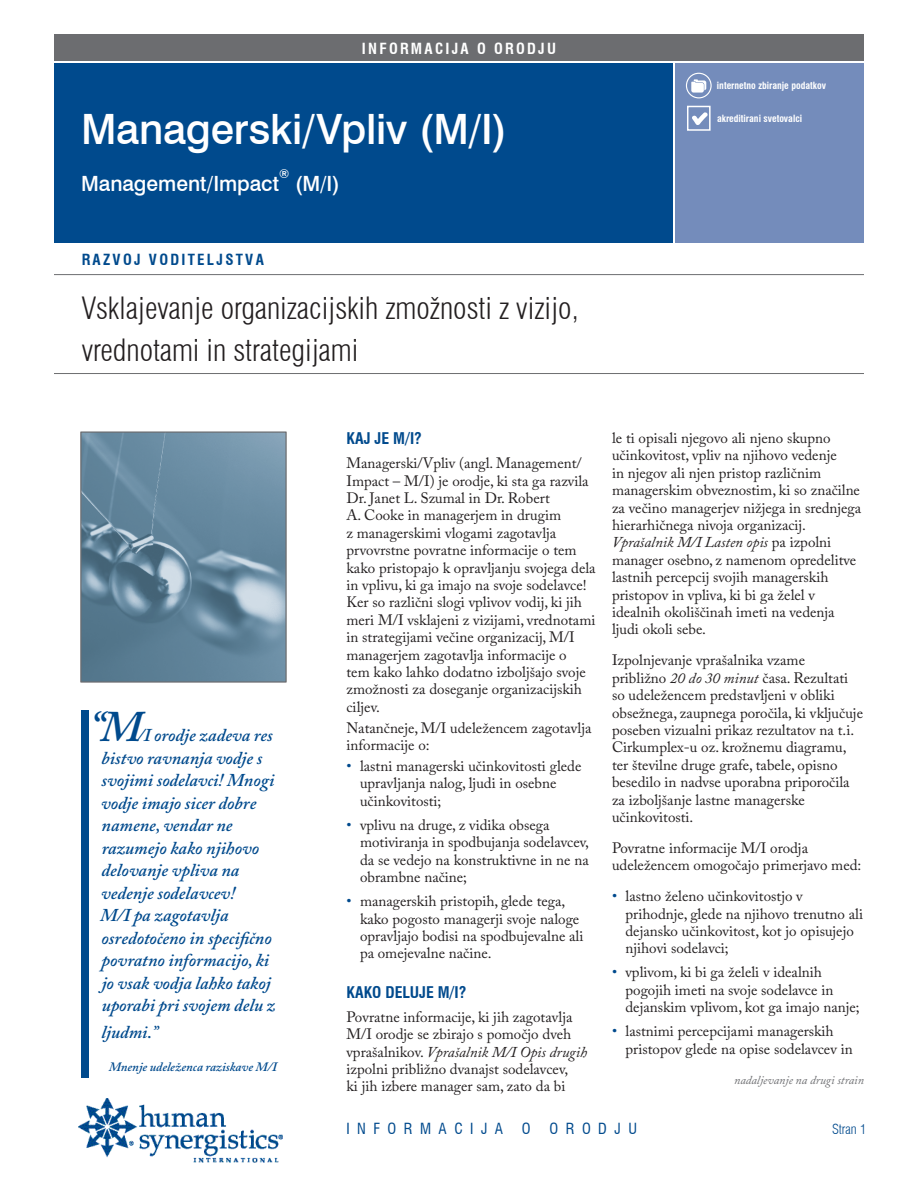
<style>
.page{position:relative;width:918px;height:1188px;background:#fff}
.page>*{position:absolute;margin:0;border:0;box-sizing:border-box;transform-origin:0 0}
.L_bar_Call-out_lrg{font:italic 600 43.5px "Adobe Caslon Pro";color:#004a8d}
.Heading_Prod_Title{font:500 41.85px "Swiss 721 BT";letter-spacing:-.005em;color:#fff}
.Prod_s_Tag_Line{font:300 condensed 30px "Swiss 721 BT";color:#231f20}
.Heading_Prod_Title-2{font:500 21px "Swiss 721 BT";color:#fff}
.L_bar_Call-out_lrg-2{font:italic 600 18px/22.5px "Adobe Caslon Pro";color:#004a8d}
.Subhead{font:700 condensed 15.75px "Swiss 721 BT";color:#004a8d}
.Body{font:15px/17.4px "Adobe Caslon Pro";color:#231f20}
.Body_Before_bullets{font:15px/17.4px "Adobe Caslon Pro";color:#231f20}
.Bullets{font:15px/17.4px "Adobe Caslon Pro";color:#231f20}
.Bullet_-_Last_in_lis{font:15px/17.4px "Adobe Caslon Pro";color:#231f20}
.Ind_Team_Org_Leader{font:700 condensed 15px "Swiss 721 BT";letter-spacing:.15em;color:#004a8d}
.t1{font:condensed 15px "Swiss 721 BT";letter-spacing:.5em;color:#004a8d}
.t2{font:700 condensed 15px "Swiss 721 BT";letter-spacing:.15em;color:#fff}
.Prod_s_Tag_Line-2{font:300 condensed 13.5px "Swiss 721 BT";color:#004a8d}
.L_bar_Call-out_Autho{font:italic 600 12.75px "Adobe Caslon Pro";color:#004a8d}
.Heading_Prod_Title-3{font:500 12.3px "Swiss 721 BT";color:#fff}
.Continued_on_back{font:italic 12px "Adobe Caslon Pro";color:#6c6d70}
.t3{font:700 condensed 9.75px "Swiss 721 BT";color:#fff}
.s1{color:#004a8d}
.s2{font-style:italic}
</style>
<div class="page">
<div style="left:676px;top:64px;width:188px;height:179px;background:#748cbb"></div>
<div style="left:54px;top:34px;width:810px;height:27px;background:#6c6d70"></div>
<div style="left:54px;top:64px;width:619px;height:179px;background:#004a8d"></div>
<img style="left:78px;top:1099px;width:204px;height:64px">
<hr style="left:54px;top:373px;width:810px;height:1px;background:#6c6d70">
<hr style="left:54px;top:274px;width:810px;height:1px;background:#6c6d70">
<svg style="left:686px;top:73px;width:25px;height:25px"></svg>
<div style="left:686px;top:73px;width:26px;height:25px;border:1px solid #fff;border-radius:50%"></div>
<svg style="left:691px;top:79px;width:15px;height:14px"></svg>
<div style="left:81px;top:711px;width:8px;height:367px;background:#004a8d"></div>
<svg style="left:692px;top:112px;width:16px;height:13px"></svg>
<div style="left:687px;top:106px;width:24px;height:25px;border:2px solid #fff"></div>
<img style="left:83px;top:434px;width:201px;height:246px">
<div style="left:81px;top:432px;width:205px;height:250px;border:1px solid #6c6d70"></div>
<p class="t2" style="left:362px;top:40px;width:196px">INFORMACIJA O ORODJU</p>
<p class="Heading_Prod_Title" style="left:81px;top:104px;width:428px">Managerski/Vpliv (M/I)</p>
<p class="Heading_Prod_Title-2" style="left:81px;top:171px;width:200px">Management/Impact</p>
<p class="Heading_Prod_Title-3" style="left:279px;top:166px;width:12px">®</p>
<p class="Heading_Prod_Title-2" style="left:295px;top:171px;width:46px">(M/I)</p>
<p class="Ind_Team_Org_Leader" style="left:82px;top:251px;width:184px">RAZVOJ VODITELJSTVA</p>
<p class="Prod_s_Tag_Line" style="left:82px;top:290px;width:499px">Vsklajevanje organizacijskih zmožnosti z vizijo,</p>
<p class="Prod_s_Tag_Line" style="left:82px;top:332px;width:278px">vrednotami in strategijami</p>
<p class="t3" style="left:717px;top:79px;width:111px">internetno zbiranje podatkov</p>
<p class="t3" style="left:717px;top:112px;width:87px">akreditirani svetovalci</p>
<p class="L_bar_Call-out_lrg" style="left:89px;top:701px;width:54px">“M</p>
<p class="L_bar_Call-out_lrg-2" style="left:100px;top:724px;width:177px;text-indent:38px">/I orodje zadeva res bistvo ravnanja vodje s svojimi sodelavci! Mnogi vodje imajo sicer dobre namene, vendar ne razumejo kako njihovo delovanje vpliva na vedenje sodelavcev!<br>M/I pa zagotavlja osredotočeno in specifično povratno informacijo, ki jo vsak vodja lahko takoj uporabi pri svojem delu z</p>
<p class="L_bar_Call-out_lrg-2" style="left:101px;top:1021px;width:58px">ljudmi.”</p>
<p class="L_bar_Call-out_Autho" style="left:109px;top:1059px;width:170px">Mnenje udeleženca raziskave M/I</p>
<p class="Subhead" style="left:346px;top:429px;width:77px">KAJ JE M/I?</p>
<p class="Body_Before_bullets" style="left:346px;top:454px;width:251px">Managerski/Vpliv (angl. Management/ Impact – M/I) je orodje, ki sta ga razvila Dr. Janet L. Szumal in Dr. Robert<br>A. Cooke in managerjem in drugim<br>z managerskimi vlogami zagotavlja prvovrstne povratne informacije o tem kako pristopajo k opravljanju svojega dela in vplivu, ki ga imajo na svoje sodelavce!<br>Ker so različni slogi vplivov vodij, ki jih meri M/I vsklajeni z vizijami, vrednotami in strategijami večine organizacij, M/I managerjem zagotavlja informacije o<br>tem kako lahko dodatno izboljšajo svoje zmožnosti za doseganje organizacijskih ciljev.</p>
<p class="Body_Before_bullets" style="left:346px;top:719px;width:246px">Natančneje, M/I udeležencem zagotavlja informacije o:</p>
<p class="Bullets" style="left:360px;top:757px;width:223px;text-indent:-14px"><span class="s1">•</span> lastni managerski učinkovitosti glede upravljanja nalog, ljudi in osebne učinkovitosti;</p>
<p class="Bullets" style="left:360px;top:816px;width:231px;text-indent:-14px"><span class="s1">•</span> vplivu na druge, z vidika obsega motiviranja in spodbujanja sodelavcev, da se vedejo na konstruktivne in ne na obrambne načine;</p>
<p class="Bullet_-_Last_in_lis" style="left:360px;top:892px;width:225px;text-indent:-14px"><span class="s1">•</span> managerskih pristopih, glede tega, kako pogosto managerji svoje naloge opravljajo bodisi na spodbujevalne ali pa omejevalne načine.</p>
<p class="Subhead" style="left:346px;top:982px;width:121px">KAKO DELUJE M/I?</p>
<p class="Body" style="left:346px;top:1008px;width:242px">Povratne informacije, ki jih zagotavlja M/I orodje se zbirajo s pomočjo dveh vprašalnikov. <span class="s2">Vprašalnik M/I Opis drugih </span>izpolni približno dvanajst sodelavcev,<br>ki jih izbere manager sam, zato da bi</p>
<p class="Body" style="left:612px;top:429px;width:251px">le ti opisali njegovo ali njeno skupno učinkovitost, vpliv na njihovo vedenje<br>in njegov ali njen pristop različnim managerskim obveznostim, ki so značilne za večino managerjev nižjega in srednjega hierarhičnega nivoja organizacij.<br><span class="s2">Vprašalnik M/I Lasten opis</span> pa izpolni manager osebno, z namenom opredelitve lastnih percepcij svojih managerskih pristopov in vpliva, ki bi ga želel v idealnih okoliščinah imeti na vedenja ljudi okoli sebe.</p>
<p class="Body" style="left:612px;top:651px;width:253px">Izpolnjevanje vprašalnika vzame približno <span class="s2">20 do 30 minut</span> časa. Rezultati so udeležencem predstavljeni v obliki obsežnega, zaupnega poročila, ki vključuje poseben vizualni prikaz rezultatov na t.i.<br>Cirkumplex-u oz. krožnemu diagramu, ter številne druge grafe, tabele, opisno besedilo in nadvse uporabna priporočila za izboljšanje lastne managerske učinkovitosti.</p>
<p class="Body" style="left:612px;top:839px;width:251px">Povratne informacije M/I orodja udeležencem omogočajo primerjavo med:</p>
<p class="Bullets" style="left:626px;top:887px;width:239px;text-indent:-14px"><span class="s1">•</span> lastno želeno učinkovitostjo v prihodnje, glede na njihovo trenutno ali dejansko učinkovitost, kot jo opisujejo njihovi sodelavci;</p>
<p class="Bullets" style="left:626px;top:964px;width:236px;text-indent:-14px"><span class="s1">•</span> vplivom, ki bi ga želeli v idealnih pogojih imeti na svoje sodelavce in dejanskim vplivom, kot ga imajo nanje;</p>
<p class="Bullets" style="left:626px;top:1023px;width:229px;text-indent:-14px"><span class="s1">•</span> lastnimi percepcijami managerskih pristopov glede na opise sodelavcev in</p>
<p class="Continued_on_back" style="left:734px;top:1073px;width:131px">nadaljevanje na drugi strain</p>
<p class="t1" style="left:346px;top:1120px;width:292px">INFORMACIJA O ORODJU</p>
<p class="Prod_s_Tag_Line-2" style="left:832px;top:1121px;width:36px">Stran 1</p>
</div>
